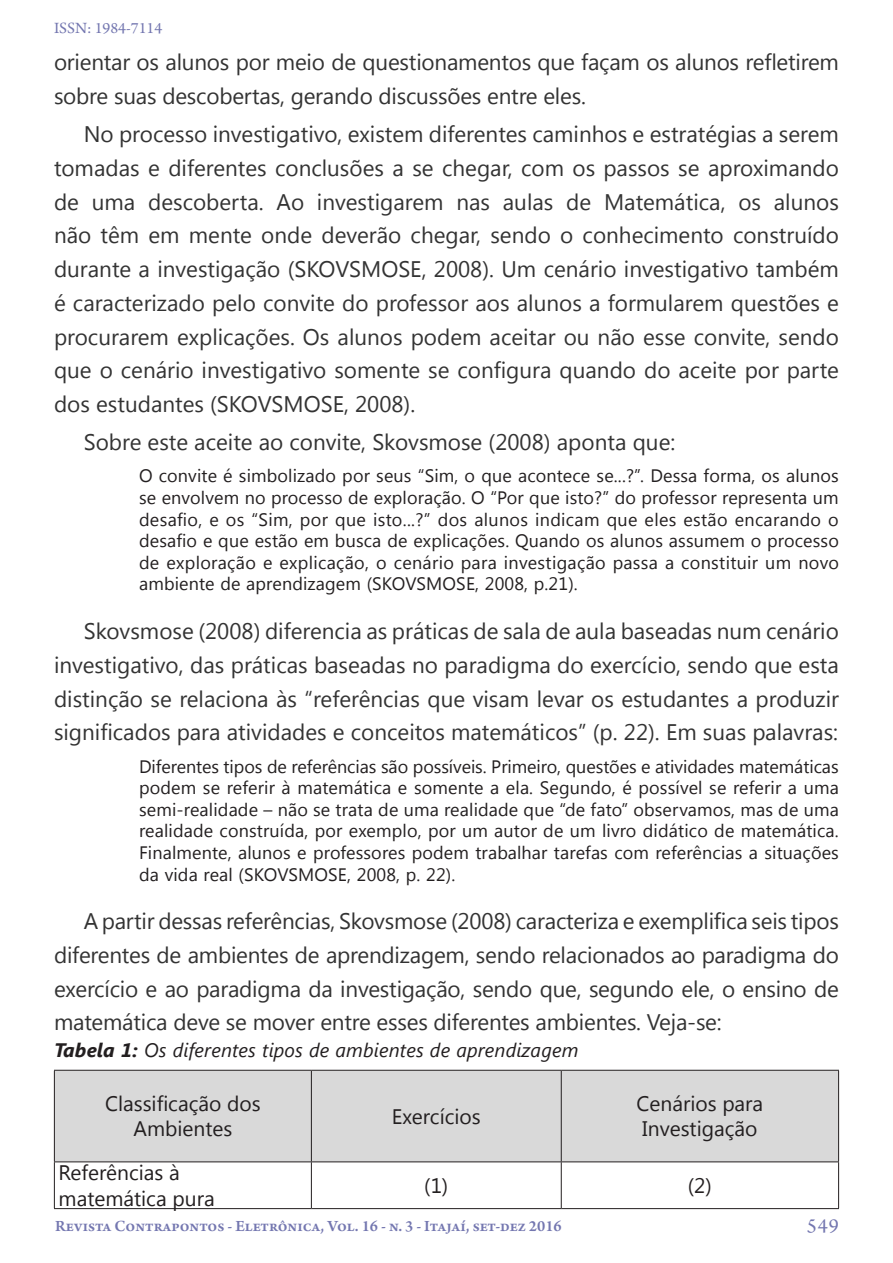
<style>
.page{position:relative;width:893px;height:1263px;background:#fff}
.page>*{position:absolute;margin:0;border:0;box-sizing:border-box;transform-origin:0 0}
.Texto{font:22.5px/33.8px "Segoe UI";letter-spacing:-.01em;color:#333;text-align:justify}
.t1{font:21px/25.2px "Segoe UI";color:#231f20;text-align:center}
.t2{font:21px "Arno Pro";color:#7477b0}
.Legenda{font:italic 19.5px "Segoe UI";letter-spacing:.01em;color:#231f20}
.Citação{font:18px/21.6px "Segoe UI";letter-spacing:.01em;color:#231f20;text-align:justify}
.t3{font:600 16.5px "Arno Pro";color:#7477b0}
.t4{font:16.5px "Arno Pro";color:#7477b0}
.s1{font-weight:700}
</style>
<div class="page">
<div style="left:55px;top:1071px;width:783px;height:90px;background:#d9d9d9"></div>
<hr style="left:54px;top:1070px;width:257px;height:1px;background:#231f20">
<hr style="left:54px;top:1070px;width:1px;height:91px;background:#231f20">
<hr style="left:311px;top:1070px;width:250px;height:1px;background:#231f20">
<hr style="left:311px;top:1070px;width:1px;height:91px;background:#231f20">
<hr style="left:561px;top:1070px;width:278px;height:1px;background:#231f20">
<hr style="left:561px;top:1070px;width:1px;height:91px;background:#231f20">
<hr style="left:838px;top:1070px;width:1px;height:91px;background:#231f20">
<hr style="left:54px;top:1161px;width:257px;height:1px;background:#231f20">
<hr style="left:54px;top:1162px;width:1px;height:46px;background:#231f20">
<hr style="left:311px;top:1161px;width:250px;height:1px;background:#231f20">
<hr style="left:311px;top:1162px;width:1px;height:46px;background:#231f20">
<hr style="left:561px;top:1161px;width:278px;height:1px;background:#231f20">
<hr style="left:561px;top:1162px;width:1px;height:46px;background:#231f20">
<hr style="left:838px;top:1162px;width:1px;height:46px;background:#231f20">
<hr style="left:54px;top:1208px;width:257px;height:1px;background:#231f20">
<hr style="left:311px;top:1208px;width:250px;height:1px;background:#231f20">
<hr style="left:561px;top:1208px;width:278px;height:1px;background:#231f20">
<p class="t4" style="left:54px;top:18px;width:110px">ISSN: 1984-7114</p>
<p class="Texto" style="left:54px;top:45px;width:786px">orientar os alunos por meio de questionamentos que façam os alunos refletirem sobre suas descobertas, gerando discussões entre eles.</p>
<p class="Texto" style="left:54px;top:116px;width:786px;text-indent:30px">No processo investigativo, existem diferentes caminhos e estratégias a serem tomadas e diferentes conclusões a se chegar, com os passos se aproximando de uma descoberta. Ao investigarem nas aulas de Matemática, os alunos não têm em mente onde deverão chegar, sendo o conhecimento construído durante a investigação (SKOVSMOSE, 2008). Um cenário investigativo também é caracterizado pelo convite do professor aos alunos a formularem questões e procurarem explicações. Os alunos podem aceitar ou não esse convite, sendo que o cenário investigativo somente se configura quando do aceite por parte dos estudantes (SKOVSMOSE, 2008).</p>
<p class="Texto" style="left:84px;top:424px;width:593px">Sobre este aceite ao convite, Skovsmose (2008) aponta que:</p>
<p class="Citação" style="left:139px;top:464px;width:702px">O convite é simbolizado por seus “Sim, o que acontece se...?”. Dessa forma, os alunos se envolvem no processo de exploração. O “Por que isto?” do professor representa um desafio, e os “Sim, por que isto...?” dos alunos indicam que eles estão encarando o desafio e que estão em busca de explicações. Quando os alunos assumem o processo de exploração e explicação, o cenário para investigação passa a constituir um novo ambiente de aprendizagem (SKOVSMOSE, 2008, p.21).</p>
<p class="Texto" style="left:54px;top:613px;width:786px;text-indent:30px">Skovsmose (2008) diferencia as práticas de sala de aula baseadas num cenário investigativo, das práticas baseadas no paradigma do exercício, sendo que esta distinção se relaciona às “referências que visam levar os estudantes a produzir significados para atividades e conceitos matemáticos” (p. 22). Em suas palavras:</p>
<p class="Citação" style="left:139px;top:754px;width:701px">Diferentes tipos de referências são possíveis. Primeiro, questões e atividades matemáticas podem se referir à matemática e somente a ela. Segundo, é possível se referir a uma semi-realidade – não se trata de uma realidade que “de fato” observamos, mas de uma realidade construída, por exemplo, por um autor de um livro didático de matemática.<br>Finalmente, alunos e professores podem trabalhar tarefas com referências a situações da vida real (SKOVSMOSE, 2008, p. 22).</p>
<p class="Texto" style="left:54px;top:903px;width:786px;text-indent:30px">A partir dessas referências, Skovsmose (2008) caracteriza e exemplifica seis tipos diferentes de ambientes de aprendizagem, sendo relacionados ao paradigma do exercício e ao paradigma da investigação, sendo que, segundo ele, o ensino de matemática deve se mover entre esses diferentes ambientes. Veja-se:</p>
<p class="Legenda" style="left:54px;top:1037px;width:526px"><span class="s1">Tabela 1:</span> Os diferentes tipos de ambientes de aprendizagem</p>
<p class="t1" style="left:105px;top:1090px;width:157px">Classificação dos<br>Ambientes</p>
<p class="t1" style="left:637px;top:1090px;width:128px">Cenários para</p>
<p class="t1" style="left:642px;top:1115px;width:117px">Investigação</p>
<p class="t1" style="left:392px;top:1103px;width:90px">Exercícios</p>
<p class="t1" style="left:59px;top:1159px;width:123px">Referências à</p>
<p class="t1" style="left:59px;top:1184px;width:158px">matemática pura</p>
<p class="t1" style="left:424px;top:1172px;width:26px">(1)</p>
<p class="t1" style="left:688px;top:1172px;width:26px">(2)</p>
<p class="t3" style="left:55px;top:1217px;width:508px">Revista Contrapontos - Eletrônica, Vol. 16 - n. 3 - Itajaí, set-dez 2016</p>
<p class="t2" style="left:807px;top:1214px;width:34px">549</p>
</div>
